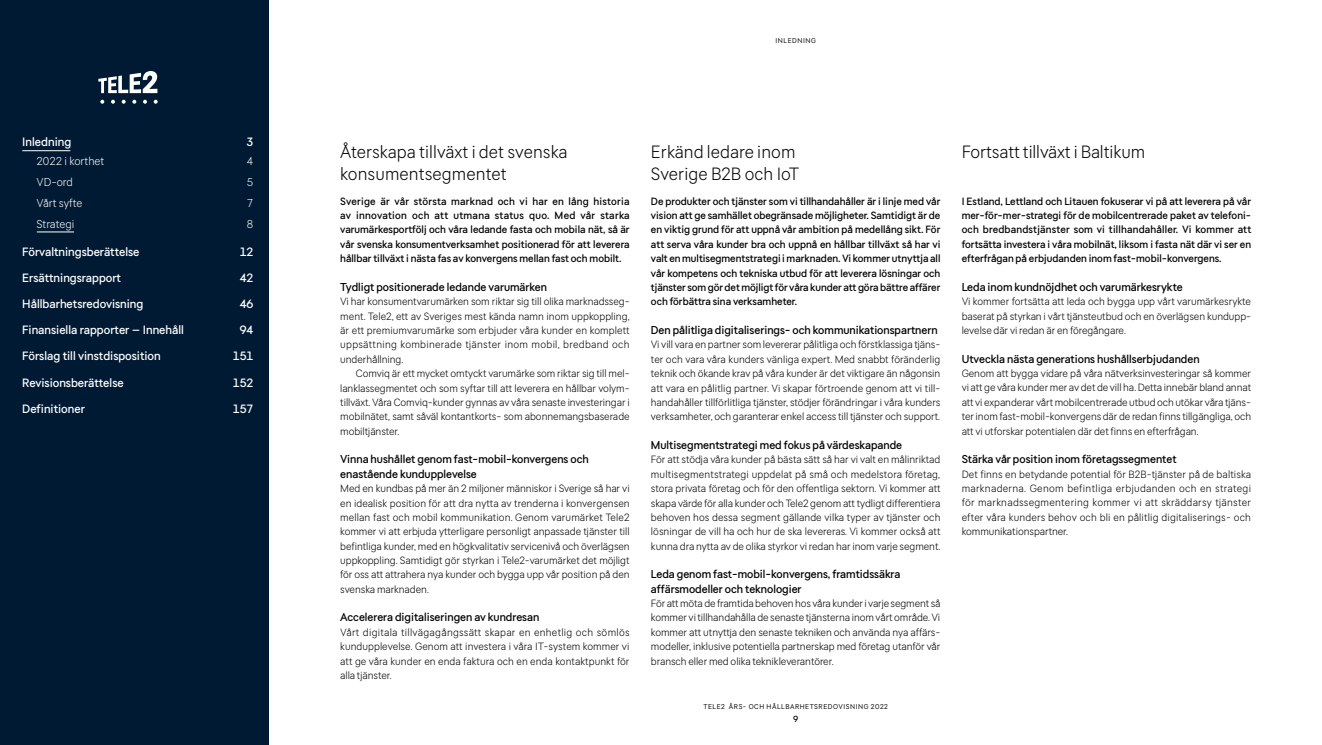
<style>
.page{position:relative;width:1322px;height:745px;background:#fff}
.page>*{position:absolute;margin:0;border:0;box-sizing:border-box;transform-origin:0 0}
.t1{font:300 17.5px/21.2px "Tele 2 Sans";letter-spacing:.005em;color:#000}
.t2{font:500 11.88px "Tele 2 Sans";color:#fff}
.t3{font:500 11.25px/14.4px "Tele 2 Sans";color:#000}
.t4{font:300 11.25px "Tele 2 Sans";color:#fff}
.t5{font:300 10.38px/14.4px "Tele 2 Sans";letter-spacing:-.005em;color:#000;text-align:justify}
.t6{font:500 10.38px/14.4px "Tele 2 Sans";color:#000;text-align:justify}
.t7{font:500 8.75px "Tele 2 Sans";color:#000}
.t8{font:6.88px "Tele 2 Sans";letter-spacing:.08em;color:#000}
</style>
<div class="page">
<div style="left:0;top:0;width:269px;height:744px;background:#001a34"></div>
<svg style="left:100px;top:100px;width:4px;height:4px"></svg>
<svg style="left:154px;top:100px;width:4px;height:4px"></svg>
<svg style="left:143px;top:100px;width:4px;height:4px"></svg>
<svg style="left:132px;top:100px;width:4px;height:4px"></svg>
<svg style="left:122px;top:100px;width:4px;height:4px"></svg>
<svg style="left:111px;top:100px;width:4px;height:4px"></svg>
<svg style="left:98px;top:71px;width:59px;height:22px"></svg>
<hr style="left:37px;top:231px;width:37px;height:1px;background:#fff">
<hr style="left:22px;top:150px;width:48px;height:1px;background:#fff">
<p class="t2" style="left:22px;top:135px;width:50px">Inledning</p>
<p class="t2" style="left:246px;top:135px;width:8px">3</p>
<p class="t4" style="left:36px;top:154px;width:69px">2022 i korthet</p>
<p class="t4" style="left:247px;top:154px;width:8px">4</p>
<p class="t4" style="left:36px;top:175px;width:38px">VD-ord</p>
<p class="t4" style="left:247px;top:175px;width:8px">5</p>
<p class="t4" style="left:36px;top:196px;width:47px">Vårt syfte</p>
<p class="t4" style="left:247px;top:196px;width:8px">7</p>
<p class="t4" style="left:36px;top:217px;width:39px">Strategi</p>
<p class="t4" style="left:247px;top:217px;width:8px">8</p>
<p class="t2" style="left:22px;top:244px;width:119px">Förvaltningsberättelse</p>
<p class="t2" style="left:240px;top:244px;width:15px">12</p>
<p class="t2" style="left:22px;top:270px;width:100px">Ersättningsrapport</p>
<p class="t2" style="left:240px;top:270px;width:15px">42</p>
<p class="t2" style="left:22px;top:296px;width:123px">Hållbarhetsredovisning</p>
<p class="t2" style="left:240px;top:296px;width:15px">46</p>
<p class="t2" style="left:22px;top:323px;width:163px">Finansiella rapporter – Innehåll</p>
<p class="t2" style="left:240px;top:323px;width:15px">94</p>
<p class="t2" style="left:22px;top:349px;width:140px">Förslag till vinstdisposition</p>
<p class="t2" style="left:233px;top:349px;width:22px">151</p>
<p class="t2" style="left:22px;top:375px;width:103px">Revisionsberättelse</p>
<p class="t2" style="left:233px;top:375px;width:22px">152</p>
<p class="t2" style="left:22px;top:401px;width:64px">Definitioner</p>
<p class="t2" style="left:233px;top:401px;width:22px">157</p>
<p class="t8" style="left:775px;top:36px;width:8px">INLEDNING</p>
<h1 class="t1" style="left:340px;top:142px;width:229px">Återskapa tillväxt i det svenska konsumentsegmentet</h1>
<p class="t6" style="left:340px;top:194px;width:291px">Sverige är vår största marknad och vi har en lång historia av innovation och att utmana status quo. Med vår starka varumärkesportfölj och våra ledande fasta och mobila nät, så är vår svenska konsumentverksamhet positionerad för att leverera hållbar tillväxt i nästa fas av konvergens mellan fast och mobilt.</p>
<p class="t3" style="left:340px;top:280px;width:208px">Tydligt positionerade ledande varumärken</p>
<p class="t5" style="left:340px;top:294px;width:291px">Vi har konsumentvarumärken som riktar sig till olika marknadsseg&shy;ment. Tele2, ett av Sveriges mest kända namn inom uppkoppling, är ett premiumvarumärke som erbjuder våra kunder en komplett uppsättning kombinerade tjänster inom mobil, bredband och underhållning.</p>
<p class="t5" style="left:340px;top:366px;width:291px;text-indent:16px">Comviq är ett mycket omtyckt varumärke som riktar sig till mel&shy;lanklassegmentet och som syftar till att leverera en hållbar volym&shy;tillväxt. Våra Comviq-kunder gynnas av våra senaste investeringar i mobilnätet, samt såväl kontantkorts- som abonnemangsbaserade mobiltjänster.</p>
<p class="t3" style="left:340px;top:452px;width:250px">Vinna hushållet genom fast-mobil-konvergens och enastående kundupplevelse</p>
<p class="t5" style="left:340px;top:481px;width:291px">Med en kundbas på mer än 2 miljoner människor i Sverige så har vi en idealisk position för att dra nytta av trenderna i konvergensen mellan fast och mobil kommunikation. Genom varumärket Tele2 kommer vi att erbjuda ytterligare personligt anpassade tjänster till befintliga kunder, med en högkvalitativ servicenivå och överlägsen uppkoppling. Samtidigt gör styrkan i Tele2-varumärket det möjligt för oss att attrahera nya kunder och bygga upp vår position på den svenska marknaden.</p>
<p class="t3" style="left:340px;top:610px;width:201px">Accelerera digitaliseringen av kundresan</p>
<p class="t5" style="left:340px;top:624px;width:291px">Vårt digitala tillvägagångssätt skapar en enhetlig och sömlös kundupplevelse. Genom att investera i våra IT-system kommer vi att ge våra kunder en enda faktura och en enda kontaktpunkt för alla tjänster.</p>
<h1 class="t1" style="left:651px;top:142px;width:150px">Erkänd ledare inom<br>Sverige B2B och IoT</h1>
<p class="t6" style="left:651px;top:194px;width:291px">De produkter och tjänster som vi tillhandahåller är i linje med vår vision att ge samhället obegränsade möjligheter. Samtidigt är de en viktig grund för att uppnå vår ambition på medellång sikt. För att serva våra kunder bra och uppnå en hållbar tillväxt så har vi valt en multisegmentstrategi i marknaden. Vi kommer utnyttja all vår kompetens och tekniska utbud för att leverera lösningar och tjänster som gör det möjligt för våra kunder att göra bättre affärer och förbättra sina verksamheter.</p>
<p class="t3" style="left:651px;top:323px;width:288px">Den pålitliga digitaliserings- och kommunikationspartnern</p>
<p class="t5" style="left:651px;top:337px;width:291px">Vi vill vara en partner som levererar pålitliga och förstklassiga tjäns&shy;ter och vara våra kunders vänliga expert. Med snabbt föränderlig teknik och ökande krav på våra kunder är det viktigare än någonsin att vara en pålitlig partner. Vi skapar förtroende genom att vi till&shy;handahåller tillförlitliga tjänster, stödjer förändringar i våra kunders verksamheter, och garanterar enkel access till tjänster och support.</p>
<p class="t3" style="left:651px;top:437px;width:253px">Multisegmentstrategi med fokus på värdeskapande</p>
<p class="t5" style="left:651px;top:452px;width:291px">För att stödja våra kunder på bästa sätt så har vi valt en målinriktad multisegmentstrategi uppdelat på små och medelstora företag, stora privata företag och för den offentliga sektorn. Vi kommer att skapa värde för alla kunder och Tele2 genom att tydligt differentiera behoven hos dessa segment gällande vilka typer av tjänster och lösningar de vill ha och hur de ska levereras. Vi kommer också att kunna dra nytta av de olika styrkor vi redan har inom varje segment.</p>
<p class="t3" style="left:651px;top:567px;width:251px">Leda genom fast-mobil-konvergens, framtidssäkra affärsmodeller och teknologier</p>
<p class="t5" style="left:651px;top:596px;width:291px">För att möta de framtida behoven hos våra kunder i varje segment så kommer vi tillhandahålla de senaste tjänsterna inom vårt område. Vi kommer att utnyttja den senaste tekniken och använda nya affärs&shy;modeller, inklusive potentiella partnerskap med företag utanför vår bransch eller med olika teknikleverantörer.</p>
<p class="t8" style="left:703px;top:702px;width:186px">TELE2 ÅRS- OCH HÅLLBARHETSREDOVISNING 2022</p>
<p class="t7" style="left:793px;top:713px;width:7px">9</p>
<h1 class="t1" style="left:961px;top:142px;width:185px">Fortsatt tillväxt i Baltikum</h1>
<p class="t6" style="left:961px;top:194px;width:291px">I Estland, Lettland och Litauen fokuserar vi på att leverera på vår mer-för-mer-strategi för de mobilcentrerade paket av telefoni&shy;och bredbandstjänster som vi tillhandahåller. Vi kommer att fortsätta investera i våra mobilnät, liksom i fasta nät där vi ser en efterfrågan på erbjudanden inom fast-mobil-konvergens.</p>
<p class="t3" style="left:961px;top:280px;width:223px">Leda inom kundnöjdhet och varumärkesrykte</p>
<p class="t5" style="left:961px;top:294px;width:291px">Vi kommer fortsätta att leda och bygga upp vårt varumärkesrykte baserat på styrkan i vårt tjänsteutbud och en överlägsen kundupp&shy;levelse där vi redan är en föregångare.</p>
<p class="t3" style="left:961px;top:351px;width:239px">Utveckla nästa generations hushållserbjudanden</p>
<p class="t5" style="left:961px;top:366px;width:291px">Genom att bygga vidare på våra nätverksinvesteringar så kommer vi att ge våra kunder mer av det de vill ha. Detta innebär bland annat att vi expanderar vårt mobilcentrerade utbud och utökar våra tjäns&shy;ter inom fast-mobil-konvergens där de redan finns tillgängliga, och att vi utforskar potentialen där det finns en efterfrågan.</p>
<p class="t3" style="left:961px;top:452px;width:216px">Stärka vår position inom företagssegmentet</p>
<p class="t5" style="left:961px;top:466px;width:291px">Det finns en betydande potential för B2B-tjänster på de baltiska marknaderna. Genom befintliga erbjudanden och en strategi för marknadssegmentering kommer vi att skräddarsy tjänster efter våra kunders behov och bli en pålitlig digitaliserings- och kommunikationspartner.</p>
</div>
